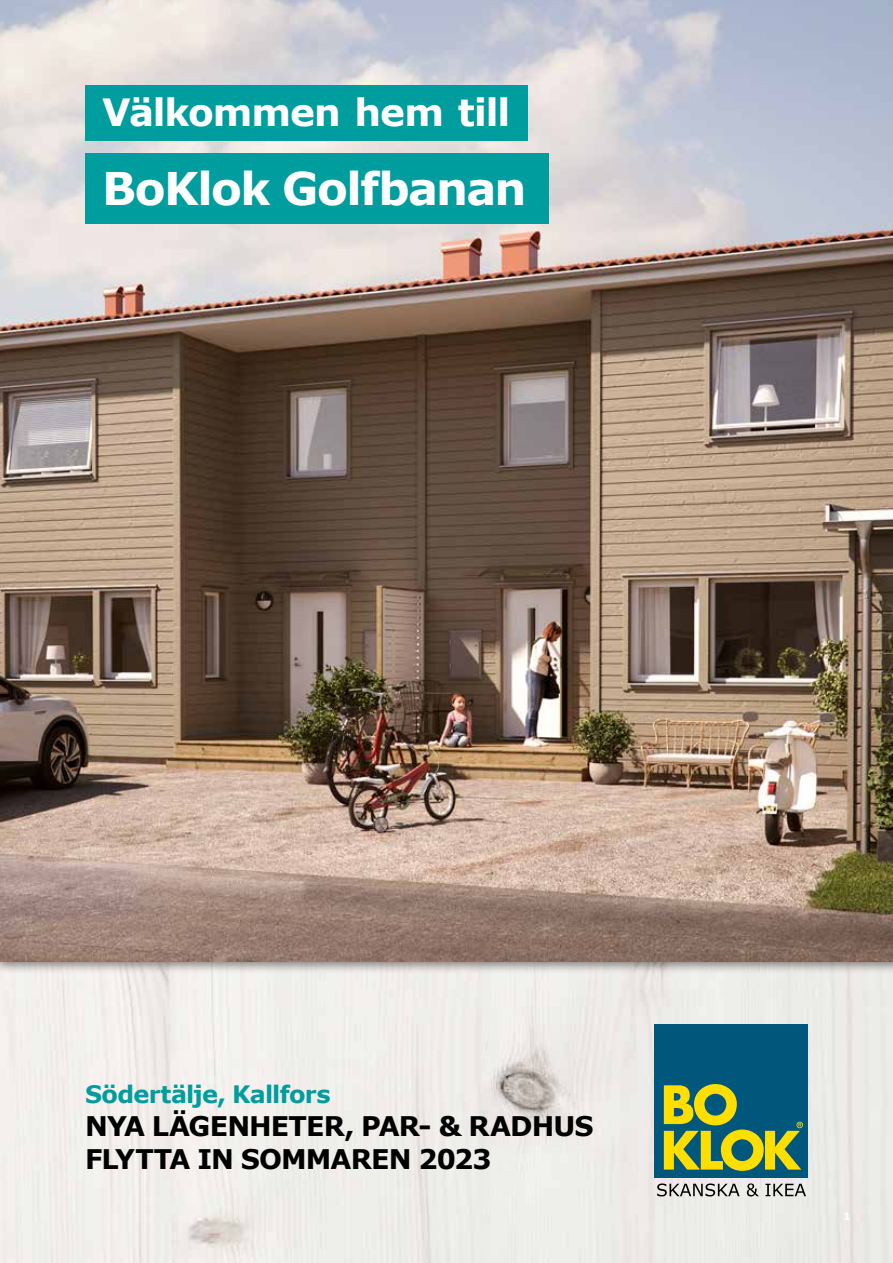
<style>
.page{position:relative;width:893px;height:1263px;background:#fff}
.page>*{position:absolute;margin:0;border:0;box-sizing:border-box;transform-origin:0 0}
.t1{font:700 45px "Verdana";letter-spacing:-.035em;color:#fff}
.t2{font:700 37.5px "Verdana";letter-spacing:-.03em;color:#fff}
.t3{font:700 27px/33px "Verdana";letter-spacing:-.03em;color:#000}
.t4{font:700 24px "Verdana";letter-spacing:-.03em;color:#009d9f}
.t5{font:700 10.5px "Verdana";color:#fff}
</style>
<div class="page">
<img style="left:0;top:975px;width:893px;height:288px">
<img style="left:0;top:0;width:893px;height:961px">
<div style="left:85px;top:153px;width:464px;height:70px;background:#009d9f"></div>
<div style="left:85px;top:85px;width:442px;height:55px;background:#009d9f"></div>
<div style="left:655px;top:1025px;width:153px;height:153px;background:#00577c"></div>
<svg style="left:664px;top:1084px;width:139px;height:87px"></svg>
<svg style="left:657px;top:1183px;width:83px;height:13px"></svg>
<svg style="left:747px;top:1183px;width:12px;height:13px"></svg>
<svg style="left:766px;top:1184px;width:40px;height:12px"></svg>
<h2 class="t2" style="left:102px;top:88px;width:410px">Välkommen hem till</h2>
<h1 class="t1" style="left:102px;top:159px;width:426px">BoKlok Golfbanan</h1>
<p class="t4" style="left:85px;top:1078px;width:247px">Södertälje, Kallfors</p>
<p class="t3" style="left:85px;top:1110px;width:510px">NYA LÄGENHETER, PAR- &amp; RADHUS<br>FLYTTA IN SOMMAREN 2023</p>
<p class="t5" style="left:843px;top:1209px;width:9px">1</p>
</div>
